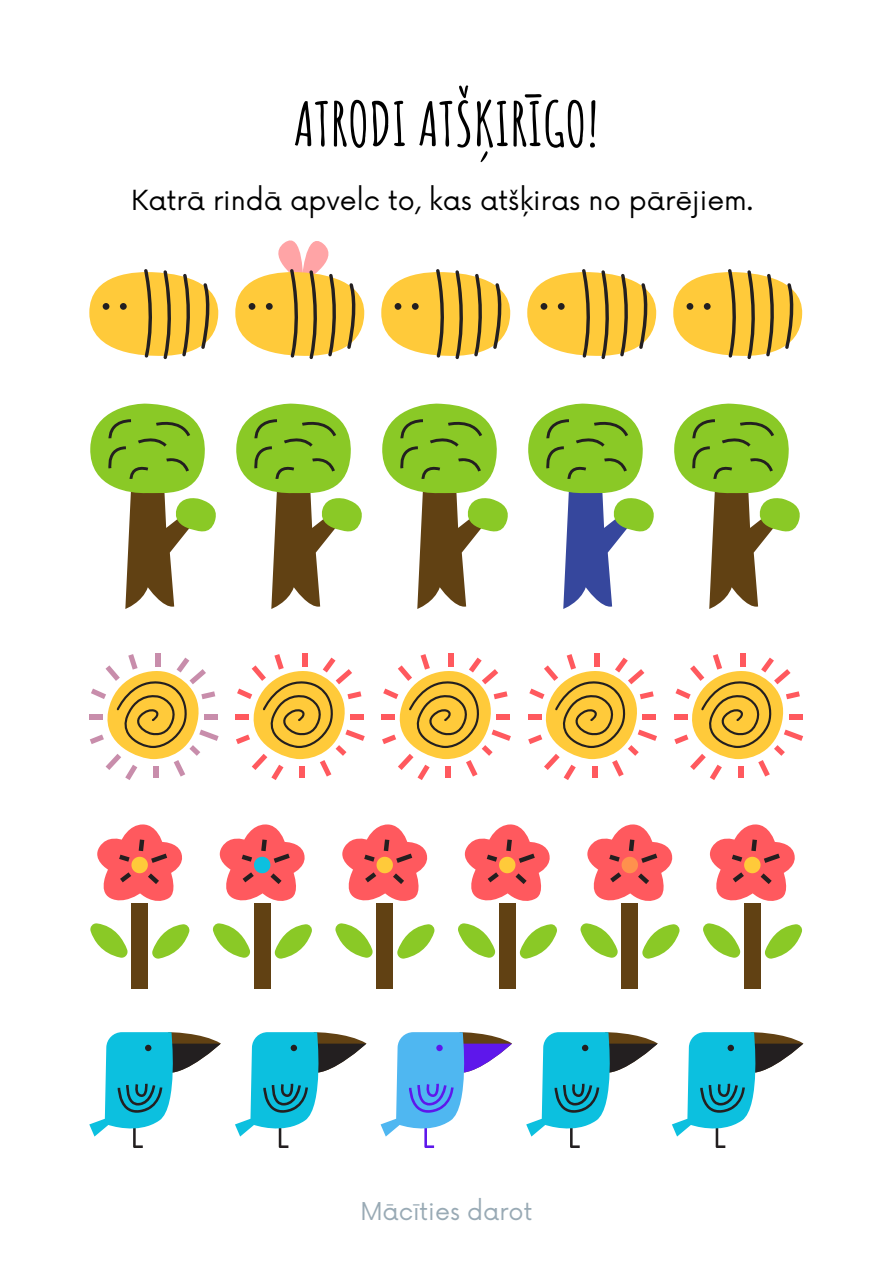
<style>
.page{position:relative;width:893px;height:1264px;background:#fff}
.page>*{position:absolute;margin:0;border:0;box-sizing:border-box;transform-origin:0 0}
.t1{font:700 60px "Amatic SC";color:#000}
.t2{font:27px "Now";color:#000}
.t3{font:24px "Now";color:#99aab5}
</style>
<div class="page">
<svg style="left:89px;top:269px;width:130px;height:90px"></svg>
<div style="left:103px;top:303px;width:6px;height:7px;background:#231f20;border-radius:50%"></div>
<div style="left:120px;top:303px;width:7px;height:7px;background:#231f20;border-radius:50%"></div>
<svg style="left:235px;top:240px;width:130px;height:119px"></svg>
<div style="left:248px;top:303px;width:7px;height:7px;background:#231f20;border-radius:50%"></div>
<div style="left:266px;top:303px;width:7px;height:7px;background:#231f20;border-radius:50%"></div>
<svg style="left:381px;top:269px;width:130px;height:90px"></svg>
<div style="left:394px;top:303px;width:7px;height:7px;background:#231f20;border-radius:50%"></div>
<div style="left:412px;top:303px;width:6px;height:7px;background:#231f20;border-radius:50%"></div>
<svg style="left:527px;top:269px;width:130px;height:90px"></svg>
<div style="left:540px;top:303px;width:7px;height:7px;background:#231f20;border-radius:50%"></div>
<div style="left:557px;top:303px;width:7px;height:7px;background:#231f20;border-radius:50%"></div>
<svg style="left:673px;top:269px;width:130px;height:90px"></svg>
<div style="left:686px;top:303px;width:7px;height:7px;background:#231f20;border-radius:50%"></div>
<div style="left:703px;top:303px;width:7px;height:7px;background:#231f20;border-radius:50%"></div>
<svg style="left:90px;top:403px;width:126px;height:206px"></svg>
<svg style="left:236px;top:403px;width:126px;height:206px"></svg>
<svg style="left:382px;top:403px;width:126px;height:206px"></svg>
<svg style="left:528px;top:403px;width:126px;height:206px"></svg>
<svg style="left:674px;top:403px;width:126px;height:206px"></svg>
<div style="left:156px;top:653px;width:5px;height:14px;background:#c88dab"></div>
<div style="left:89px;top:714px;width:14px;height:5px;background:#c88dab"></div>
<svg style="left:90px;top:654px;width:128px;height:126px"></svg>
<div style="left:302px;top:653px;width:5px;height:14px;background:#ff595e"></div>
<div style="left:235px;top:714px;width:14px;height:5px;background:#ff595e"></div>
<svg style="left:236px;top:654px;width:129px;height:126px"></svg>
<div style="left:448px;top:653px;width:5px;height:14px;background:#ff595e"></div>
<div style="left:381px;top:714px;width:14px;height:5px;background:#ff595e"></div>
<svg style="left:382px;top:654px;width:129px;height:126px"></svg>
<div style="left:594px;top:653px;width:5px;height:14px;background:#ff595e"></div>
<svg style="left:528px;top:654px;width:129px;height:126px"></svg>
<div style="left:740px;top:653px;width:5px;height:14px;background:#ff595e"></div>
<svg style="left:674px;top:654px;width:129px;height:126px"></svg>
<div style="left:131px;top:902px;width:17px;height:86px;background:#614113"></div>
<svg style="left:152px;top:924px;width:38px;height:35px"></svg>
<svg style="left:90px;top:923px;width:38px;height:35px"></svg>
<svg style="left:97px;top:824px;width:85px;height:79px"></svg>
<div style="left:254px;top:902px;width:16px;height:86px;background:#614113"></div>
<svg style="left:274px;top:924px;width:38px;height:35px"></svg>
<svg style="left:212px;top:923px;width:38px;height:35px"></svg>
<svg style="left:219px;top:824px;width:86px;height:82px"></svg>
<div style="left:376px;top:902px;width:17px;height:86px;background:#614113"></div>
<svg style="left:397px;top:924px;width:38px;height:35px"></svg>
<svg style="left:335px;top:923px;width:38px;height:35px"></svg>
<svg style="left:342px;top:824px;width:86px;height:79px"></svg>
<div style="left:499px;top:902px;width:16px;height:86px;background:#614113"></div>
<svg style="left:519px;top:924px;width:38px;height:35px"></svg>
<svg style="left:458px;top:923px;width:38px;height:35px"></svg>
<svg style="left:464px;top:824px;width:86px;height:82px"></svg>
<div style="left:621px;top:902px;width:17px;height:86px;background:#614113"></div>
<svg style="left:642px;top:924px;width:38px;height:35px"></svg>
<svg style="left:580px;top:923px;width:38px;height:35px"></svg>
<svg style="left:587px;top:824px;width:86px;height:79px"></svg>
<div style="left:744px;top:902px;width:16px;height:86px;background:#614113"></div>
<svg style="left:764px;top:924px;width:39px;height:35px"></svg>
<svg style="left:703px;top:923px;width:38px;height:35px"></svg>
<svg style="left:709px;top:824px;width:86px;height:82px"></svg>
<svg style="left:89px;top:1032px;width:132px;height:115px"></svg>
<svg style="left:235px;top:1032px;width:131px;height:115px"></svg>
<svg style="left:380px;top:1032px;width:132px;height:115px"></svg>
<svg style="left:526px;top:1032px;width:131px;height:115px"></svg>
<svg style="left:672px;top:1032px;width:131px;height:115px"></svg>
<p class="t1" style="left:294px;top:85px;width:306px">ATRODI ATŠĶIRĪGO!</p>
<p class="t2" style="left:131px;top:185px;width:623px">Katrā rindā apvelc to, kas atšķiras no pārējiem.</p>
<p class="t3" style="left:360px;top:1198px;width:173px">Mācīties darot</p>
</div>
